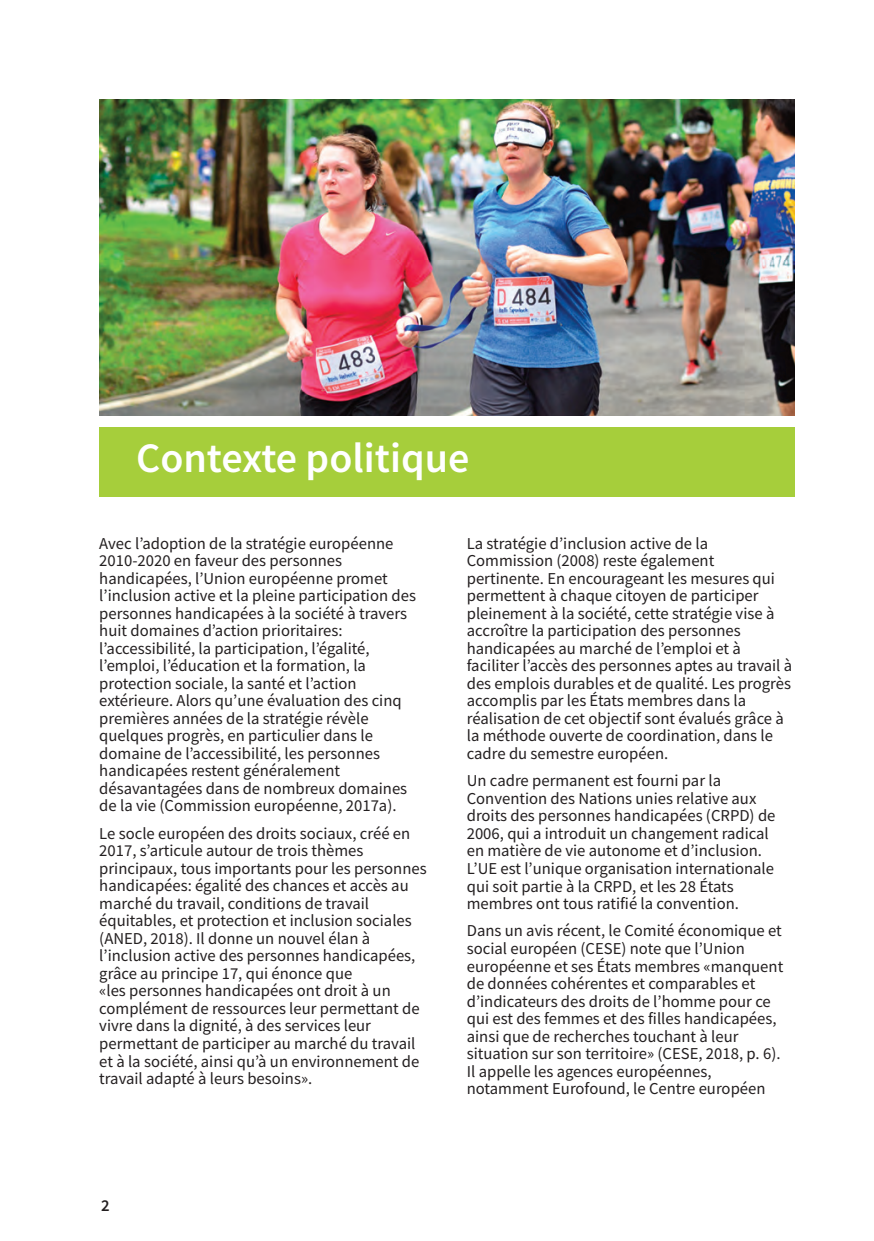
<style>
.page{position:relative;width:874px;height:1241px;background:#fff}
.page>*{position:absolute;margin:0;border:0;box-sizing:border-box;transform-origin:0 0}
.t1{font:600 42px "Source Sans Pro";color:#fff}
.t2{font:16.62px/17.5px "Source Sans Pro";color:#231f20}
.t3{font:600 16.62px "Source Sans Pro";color:#231f20}
</style>
<div class="page">
<img style="left:99px;top:99px;width:695px;height:317px">
<div style="left:99px;top:427px;width:695px;height:69px;background:#a6ce3b"></div>
<h1 class="t1" style="left:136px;top:430px;width:334px">Contexte politique</h1>
<p class="t2" style="left:99px;top:534px;width:318px">Avec l’adoption de la stratégie européenne 2010-2020 en faveur des personnes handicapées, l’Union européenne promet l’inclusion active et la pleine participation des personnes handicapées à la société à travers huit domaines d’action prioritaires: l’accessibilité, la participation, l’égalité, l’emploi, l’éducation et la formation, la protection sociale, la santé et l’action extérieure. Alors qu’une évaluation des cinq premières années de la stratégie révèle quelques progrès, en particulier dans le domaine de l’accessibilité, les personnes handicapées restent généralement désavantagées dans de nombreux domaines de la vie (Commission européenne, 2017a).</p>
<p class="t2" style="left:99px;top:824px;width:329px">Le socle européen des droits sociaux, créé en 2017, s’articule autour de trois thèmes principaux, tous importants pour les personnes handicapées: égalité des chances et accès au marché du travail, conditions de travail équitables, et protection et inclusion sociales (ANED, 2018). Il donne un nouvel élan à l’inclusion active des personnes handicapées, grâce au principe 17, qui énonce que<br>«les personnes handicapées ont droit à un complément de ressources leur permettant de vivre dans la dignité, à des services leur permettant de participer au marché du travail et à la société, ainsi qu’à un environnement de travail adapté à leurs besoins».</p>
<p class="t2" style="left:466px;top:534px;width:327px">La stratégie d’inclusion active de la Commission (2008) reste également pertinente. En encourageant les mesures qui permettent à chaque citoyen de participer pleinement à la société, cette stratégie vise à accroître la participation des personnes handicapées au marché de l’emploi et à faciliter l’accès des personnes aptes au travail à des emplois durables et de qualité. Les progrès accomplis par les États membres dans la réalisation de cet objectif sont évalués grâce à la méthode ouverte de coordination, dans le cadre du semestre européen.</p>
<p class="t2" style="left:466px;top:772px;width:310px">Un cadre permanent est fourni par la Convention des Nations unies relative aux droits des personnes handicapées (CRPD) de 2006, qui a introduit un changement radical en matière de vie autonome et d’inclusion.<br>L’UE est l’unique organisation internationale qui soit partie à la CRPD, et les 28 États membres ont tous ratifié la convention.</p>
<p class="t2" style="left:466px;top:921px;width:318px">Dans un avis récent, le Comité économique et social européen (CESE) note que l’Union européenne et ses États membres «manquent de données cohérentes et comparables et d’indicateurs des droits de l’homme pour ce qui est des femmes et des filles handicapées, ainsi que de recherches touchant à leur situation sur son territoire» (CESE, 2018, p. 6).<br>Il appelle les agences européennes, notamment Eurofound, le Centre européen</p>
<p class="t3" style="left:101px;top:1194px;width:10px">2</p>
</div>
